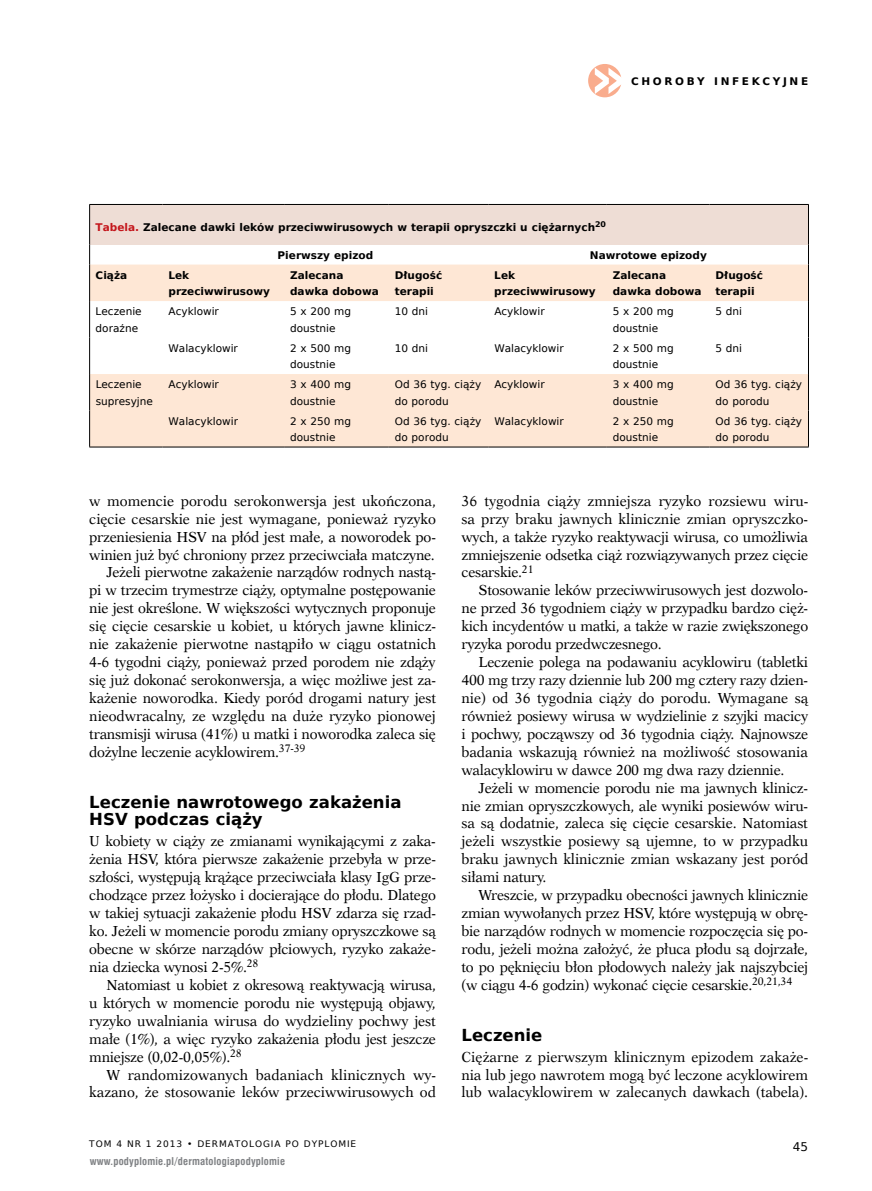
<style>
.page{position:relative;width:872px;height:1191px;background:#fff}
.page>*{position:absolute;margin:0;border:0;box-sizing:border-box;transform-origin:0 0}
.t1{font:700 16.5px/17.9px "Prima Sans EU";color:#000}
.t2{font:14.55px/18px "Dutch 823 EU";letter-spacing:-.02em;color:#000;text-align:justify;scale:.96 1}
.t3{font:12px "Prima Sans EU";color:#000}
.t4{font:10.5px/16.5px "Prima Sans EU";color:#000}
.t5{font:700 10.5px/16.5px "Prima Sans EU";color:#000}
.t6{font:700 10.5px "Swis 721 Cn EU";letter-spacing:.02em;color:#808285}
.t7{font:700 10.5px "Prima Sans EU";letter-spacing:.25em;color:#000}
.t8{font:9px "Prima Sans EU";letter-spacing:.1em;color:#000}
.s1{color:#c4161c}
</style>
<div class="page">
<div style="left:588px;top:64px;width:33px;height:33px;background:#f9ac8d;border-radius:50%"></div>
<svg style="left:595px;top:68px;width:26px;height:26px"></svg>
<div style="left:90px;top:204px;width:718px;height:40px;background:#eeddd5"></div>
<svg style="left:90px;top:264px;width:718px;height:183px;fill:#fee7d5"></svg>
<hr style="left:89px;top:204px;width:73px;height:1px;background:#000">
<hr style="left:89px;top:205px;width:1px;height:39px;background:#000">
<hr style="left:162px;top:204px;width:122px;height:1px;background:#000">
<hr style="left:284px;top:204px;width:105px;height:1px;background:#000">
<hr style="left:389px;top:204px;width:99px;height:1px;background:#000">
<hr style="left:488px;top:204px;width:119px;height:1px;background:#000">
<hr style="left:607px;top:204px;width:102px;height:1px;background:#000">
<hr style="left:709px;top:204px;width:99px;height:1px;background:#000">
<hr style="left:808px;top:205px;width:1px;height:39px;background:#000">
<svg style="left:89px;top:244px;width:1px;height:20px"></svg>
<svg style="left:808px;top:244px;width:1px;height:20px"></svg>
<hr style="left:89px;top:264px;width:1px;height:37px;background:#000">
<hr style="left:808px;top:264px;width:1px;height:37px;background:#000">
<hr style="left:89px;top:301px;width:1px;height:36px;background:#000">
<hr style="left:89px;top:337px;width:1px;height:37px;background:#000">
<hr style="left:808px;top:301px;width:1px;height:36px;background:#000">
<hr style="left:808px;top:337px;width:1px;height:37px;background:#000">
<hr style="left:89px;top:374px;width:1px;height:36px;background:#000">
<hr style="left:89px;top:410px;width:1px;height:37px;background:#000">
<hr style="left:89px;top:447px;width:73px;height:1px;background:#000">
<hr style="left:808px;top:374px;width:1px;height:36px;background:#000">
<hr style="left:808px;top:410px;width:1px;height:37px;background:#000">
<hr style="left:162px;top:447px;width:122px;height:1px;background:#000">
<hr style="left:284px;top:447px;width:105px;height:1px;background:#000">
<hr style="left:389px;top:447px;width:99px;height:1px;background:#000">
<hr style="left:488px;top:447px;width:119px;height:1px;background:#000">
<hr style="left:607px;top:447px;width:102px;height:1px;background:#000">
<hr style="left:709px;top:447px;width:99px;height:1px;background:#000">
<p class="t7" style="left:631px;top:74px;width:179px">choroby infekcyjne</p>
<p class="t5" style="left:96px;top:218px;width:512px"><span class="s1">Tabela.</span> Zalecane dawki leków przeciwwirusowych w terapii opryszczki u ciężarnych<sup>20</sup></p>
<p class="t5" style="left:277px;top:246px;width:97px">Pierwszy epizod</p>
<p class="t5" style="left:590px;top:246px;width:118px">Nawrotowe epizody</p>
<p class="t5" style="left:96px;top:266px;width:33px">Ciąża</p>
<p class="t5" style="left:168px;top:266px;width:103px">Lek przeciwwirusowy</p>
<p class="t5" style="left:290px;top:266px;width:90px">Zalecana dawka dobowa</p>
<p class="t5" style="left:395px;top:266px;width:49px">Długość terapii</p>
<p class="t5" style="left:494px;top:266px;width:103px">Lek przeciwwirusowy</p>
<p class="t5" style="left:613px;top:266px;width:90px">Zalecana dawka dobowa</p>
<p class="t5" style="left:715px;top:266px;width:49px">Długość terapii</p>
<p class="t4" style="left:96px;top:303px;width:48px">leczenie doraźne</p>
<p class="t4" style="left:168px;top:303px;width:52px">acyklowir</p>
<p class="t4" style="left:290px;top:303px;width:62px">5 x 200 mg doustnie</p>
<p class="t4" style="left:395px;top:303px;width:35px">10 dni</p>
<p class="t4" style="left:494px;top:303px;width:52px">acyklowir</p>
<p class="t4" style="left:613px;top:303px;width:62px">5 x 200 mg doustnie</p>
<p class="t4" style="left:715px;top:303px;width:28px">5 dni</p>
<p class="t4" style="left:168px;top:339px;width:71px">Walacyklowir</p>
<p class="t4" style="left:290px;top:339px;width:62px">2 x 500 mg doustnie</p>
<p class="t4" style="left:395px;top:339px;width:35px">10 dni</p>
<p class="t4" style="left:494px;top:339px;width:71px">Walacyklowir</p>
<p class="t4" style="left:613px;top:339px;width:62px">2 x 500 mg doustnie</p>
<p class="t4" style="left:715px;top:339px;width:28px">5 dni</p>
<p class="t4" style="left:96px;top:376px;width:59px">leczenie supresyjne</p>
<p class="t4" style="left:168px;top:376px;width:52px">acyklowir</p>
<p class="t4" style="left:290px;top:376px;width:62px">3 x 400 mg doustnie</p>
<p class="t4" style="left:395px;top:376px;width:88px">od 36 tyg. ciąży do porodu</p>
<p class="t4" style="left:494px;top:376px;width:52px">acyklowir</p>
<p class="t4" style="left:613px;top:376px;width:62px">3 x 400 mg doustnie</p>
<p class="t4" style="left:715px;top:376px;width:88px">od 36 tyg. ciąży do porodu</p>
<p class="t4" style="left:168px;top:412px;width:71px">Walacyklowir</p>
<p class="t4" style="left:290px;top:412px;width:62px">2 x 250 mg doustnie</p>
<p class="t4" style="left:395px;top:412px;width:88px">od 36 tyg. ciąży do porodu</p>
<p class="t4" style="left:494px;top:412px;width:71px">Walacyklowir</p>
<p class="t4" style="left:613px;top:412px;width:62px">2 x 250 mg doustnie</p>
<p class="t4" style="left:715px;top:412px;width:88px">od 36 tyg. ciąży do porodu</p>
<p class="t2" style="left:89px;top:492px;width:363px">w momencie porodu serokonwersja jest ukończona,</p>
<p class="t2" style="left:89px;top:510px;width:362px">cięcie cesarskie nie jest wymagane, ponieważ ryzyko</p>
<p class="t2" style="left:89px;top:527px;width:362px">przeniesienia HSV na płód jest małe, a noworodek po-</p>
<p class="t2" style="left:89px;top:545px;width:361px">winien już być chroniony przez przeciwciała matczyne.</p>
<p class="t2" style="left:106px;top:563px;width:345px">Jeżeli pierwotne zakażenie narządów rodnych nastą-</p>
<p class="t2" style="left:89px;top:581px;width:362px">pi w trzecim trymestrze ciąży, optymalne postępowanie</p>
<p class="t2" style="left:89px;top:599px;width:362px">nie jest określone. W większości wytycznych proponuje</p>
<p class="t2" style="left:89px;top:617px;width:363px">się cięcie cesarskie u kobiet, u których jawne klinicz-</p>
<p class="t2" style="left:89px;top:635px;width:363px">nie zakażenie pierwotne nastąpiło w ciągu ostatnich</p>
<p class="t2" style="left:89px;top:653px;width:362px">4-6 tygodni ciąży, ponieważ przed porodem nie zdąży</p>
<p class="t2" style="left:89px;top:671px;width:362px">się już dokonać serokonwersja, a więc możliwe jest za-</p>
<p class="t2" style="left:89px;top:689px;width:363px">każenie noworodka. Kiedy poród drogami natury jest</p>
<p class="t2" style="left:89px;top:707px;width:362px">nieodwracalny, ze względu na duże ryzyko pionowej</p>
<p class="t2" style="left:89px;top:725px;width:362px">transmisji wirusa (41%) u matki i noworodka zaleca się</p>
<p class="t2" style="left:89px;top:743px;width:226px">dożylne leczenie acyklowirem.<sup>37-39</sup></p>
<p class="t1" style="left:89px;top:792px;width:314px">Leczenie nawrotowego zakażenia<br>HSV podczas ciąży</p>
<p class="t2" style="left:89px;top:832px;width:363px">U kobiety w ciąży ze zmianami wynikającymi z zaka&shy;żenia HSV, która pierwsze zakażenie przebyła w prze&shy;szłości, występują krążące przeciwciała klasy IgG prze&shy;chodzące przez łożysko i docierające do płodu. Dlatego w takiej sytuacji zakażenie płodu HSV zdarza się rzad&shy;ko. Jeżeli w momencie porodu zmiany opryszczkowe są obecne w skórze narządów płciowych, ryzyko zakaże&shy;nia dziecka wynosi 2-5%.<sup>28</sup></p>
<p class="t2" style="left:89px;top:976px;width:363px;text-indent:17px">Natomiast u kobiet z okresową reaktywacją wirusa, u których w momencie porodu nie występują objawy, ryzyko uwalniania wirusa do wydzieliny pochwy jest małe (1%), a więc ryzyko zakażenia płodu jest jeszcze mniejsze (0,02-0,05%).<sup>28</sup></p>
<p class="t2" style="left:89px;top:1065px;width:363px;text-align:right">W randomizowanych badaniach klinicznych wy&shy;kazano, że stosowanie leków przeciwwirusowych od</p>
<p class="t2" style="left:461px;top:492px;width:363px">36 tygodnia ciąży zmniejsza ryzyko rozsiewu wiru&shy;sa przy braku jawnych klinicznie zmian opryszczko&shy;wych, a także ryzyko reaktywacji wirusa, co umożliwia zmniejszenie odsetka ciąż rozwiązywanych przez cięcie cesarskie.<sup>21</sup></p>
<p class="t2" style="left:461px;top:581px;width:362px;text-indent:17px">Stosowanie leków przeciwwirusowych jest dozwolo&shy;ne przed 36 tygodniem ciąży w przypadku bardzo cięż&shy;kich incydentów u matki, a także w razie zwiększonego ryzyka porodu przedwczesnego.</p>
<p class="t2" style="left:461px;top:653px;width:363px;text-indent:17px">Leczenie polega na podawaniu acyklowiru (tabletki 400 mg trzy razy dziennie lub 200 mg cztery razy dzien&shy;nie) od 36 tygodnia ciąży do porodu. Wymagane są również posiewy wirusa w wydzielinie z szyjki macicy i pochwy, począwszy od 36 tygodnia ciąży. Najnowsze badania wskazują również na możliwość stosowania walacyklowiru w dawce 200 mg dwa razy dziennie.</p>
<p class="t2" style="left:461px;top:778px;width:363px;text-indent:17px">Jeżeli w momencie porodu nie ma jawnych klinicz&shy;nie zmian opryszczkowych, ale wyniki posiewów wiru&shy;sa są dodatnie, zaleca się cięcie cesarskie. Natomiast jeżeli wszystkie posiewy są ujemne, to w przypadku braku jawnych klinicznie zmian wskazany jest poród siłami natury.</p>
<p class="t2" style="left:461px;top:886px;width:363px;text-indent:17px">Wreszcie, w przypadku obecności jawnych klinicznie zmian wywołanych przez HSV, które występują w obrę&shy;bie narządów rodnych w momencie rozpoczęcia się po&shy;rodu, jeżeli można założyć, że płuca płodu są dojrzałe, to po pęknięciu błon płodowych należy jak najszybciej (w ciągu 4-6 godzin) wykonać cięcie cesarskie.<sup>20,21,34</sup></p>
<p class="t1" style="left:461px;top:1025px;width:82px">Leczenie</p>
<p class="t2" style="left:461px;top:1047px;width:363px">Ciężarne z pierwszym klinicznym epizodem zakaże&shy;nia lub jego nawrotem mogą być leczone acyklowirem lub walacyklowirem w zalecanych dawkach (tabela).</p>
<p class="t8" style="left:89px;top:1137px;width:268px">Tom 4 Nr 1 2013 • DermaTologia po Dyplomie</p>
<p class="t3" style="left:793px;top:1138px;width:17px">45</p>
<p class="t6" style="left:90px;top:1155px;width:197px">www.podyplomie.pl/dermatologiapodyplomie</p>
</div>
